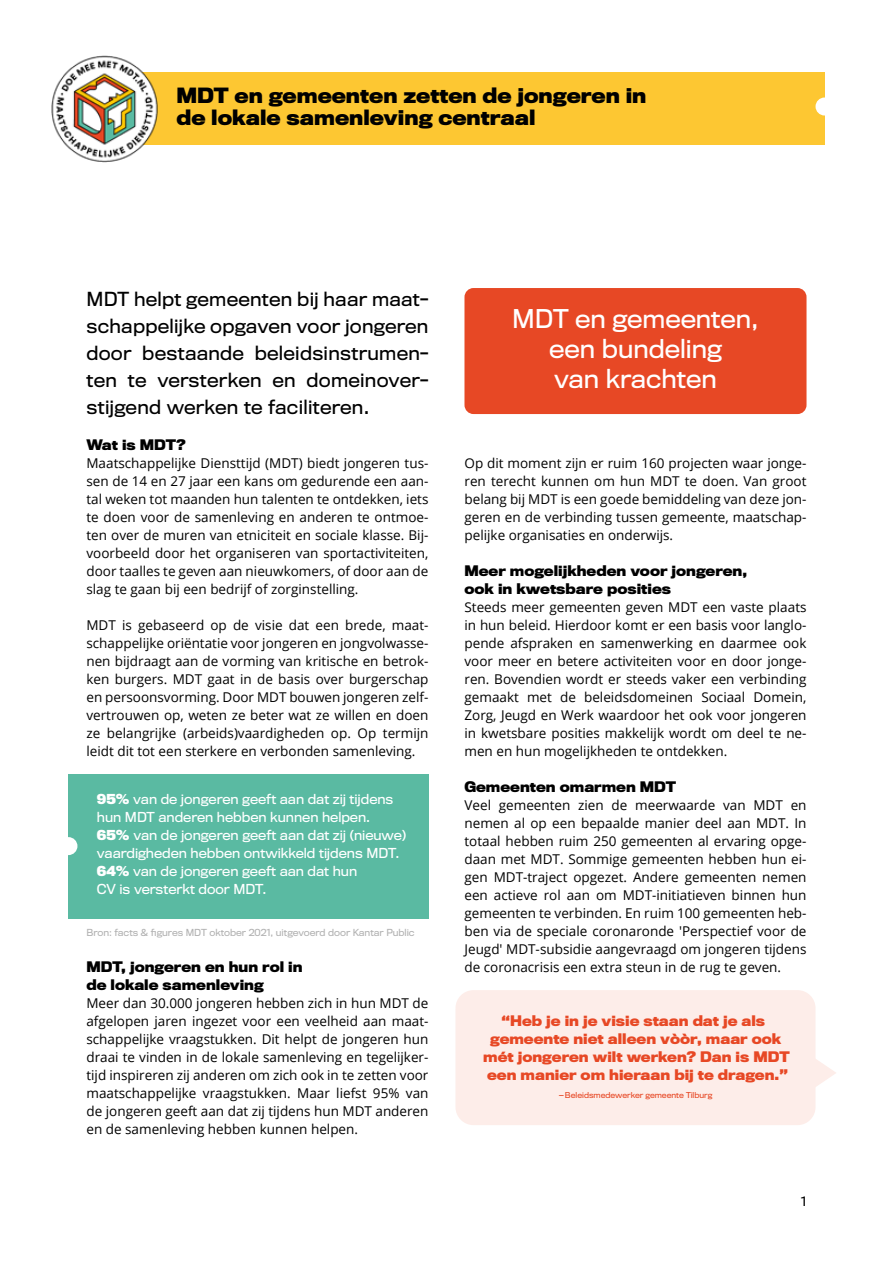
<style>
.page{position:relative;width:893px;height:1263px;background:#fff}
.page>*{position:absolute;margin:0;border:0;box-sizing:border-box;transform-origin:0 0}
.t1{font:24px/30px "Titling Gothic FB";color:#fff;text-align:center}
.t2{font:700 19.5px/22.5px "Titling Gothic FB";color:#000}
.t3{font:18px/27px "Titling Gothic FB";letter-spacing:.015em;color:#000;text-align:justify}
.t4{font:13.5px/18px "Open Sans";color:#000;text-align:justify}
.t5{font:700 13.5px/18px "Titling Gothic FB";color:#000}
.t6{font:700 13.5px/18px "Titling Gothic FB";color:#e74825;text-align:center}
.t7{font:12.75px/18px "Titling Gothic FB";color:#fff}
.t8{font:12px "Titling Gothic FB";color:#000}
.t9{font:9px "Titling Gothic FB";color:#b3b3b3}
.t10{font:7.5px "Titling Gothic FB";color:#e74825}
.s1{font-weight:700}
</style>
<div class="page">
<div style="left:455px;top:990px;width:360px;height:135px;background:#fdede9;border-radius:18px"></div>
<div style="left:131px;top:72px;width:693px;height:72px;background:#fdc732"></div>
<div style="left:815px;top:98px;width:18px;height:18px;background:#fff;border-radius:50%"></div>
<img style="left:51px;top:55px;width:107px;height:107px">
<div style="left:464px;top:288px;width:342px;height:126px;background:#e74825;border-radius:9px"></div>
<div style="left:68px;top:774px;width:360px;height:144px;background:#5abaa2"></div>
<div style="left:59px;top:837px;width:18px;height:18px;background:#fff;border-radius:50%"></div>
<svg style="left:815px;top:1057px;width:21px;height:32px"></svg>
<h2 class="t2" style="left:176px;top:83px;width:472px">MDT en gemeenten zetten de jongeren in de lokale samenleving centraal</h2>
<h3 class="t3" style="left:86px;top:285px;width:344px">MDT helpt gemeenten bij haar maat&shy;schappelijke opgaven voor jongeren door bestaande beleidsinstrumen&shy;ten te versterken en domeinover&shy;stijgend werken te faciliteren.</h3>
<p class="t5" style="left:86px;top:436px;width:101px">Wat is MDT?</p>
<p class="t4" style="left:86px;top:454px;width:344px">Maatschappelijke Diensttijd (MDT) biedt jongeren tus&shy;sen de 14 en 27 jaar een kans om gedurende een aan&shy;tal weken tot maanden hun talenten te ontdekken, iets te doen voor de samenleving en anderen te ontmoe&shy;ten over de muren van etniciteit en sociale klasse. Bij&shy;voorbeeld door het organiseren van sportactiviteiten, door taalles te geven aan nieuwkomers, of door aan de slag te gaan bij een bedrijf of zorginstelling.</p>
<p class="t4" style="left:86px;top:616px;width:344px">MDT is gebaseerd op de visie dat een brede, maat&shy;schappelijke oriëntatie voor jongeren en jongvolwasse&shy;nen bijdraagt aan de vorming van kritische en betrok&shy;ken burgers. MDT gaat in de basis over burgerschap en persoonsvorming. Door MDT bouwen jongeren zelf&shy;vertrouwen op, weten ze beter wat ze willen en doen ze belangrijke (arbeids)vaardigheden op. Op termijn leidt dit tot een sterkere en verbonden samenleving.</p>
<p class="t7" style="left:97px;top:790px;width:311px"><span class="s1">95%</span> van de jongeren geeft aan dat zij tijdens hun MDT anderen hebben kunnen helpen.<br><span class="s1">65%</span> van de jongeren geeft aan dat zij (nieuwe) vaardigheden hebben ontwikkeld tijdens MDT.<br><span class="s1">64%</span> van de jongeren geeft aan dat hun<br>CV is versterkt door MDT.</p>
<p class="t9" style="left:86px;top:927px;width:330px">Bron: facts &amp; figures MDT oktober 2021, uitgevoerd door Kantar Public</p>
<p class="t5" style="left:86px;top:958px;width:218px">MDT, jongeren en hun rol in de lokale samenleving</p>
<p class="t4" style="left:86px;top:994px;width:344px">Meer dan 30.000 jongeren hebben zich in hun MDT de afgelopen jaren ingezet voor een veelheid aan maat&shy;schappelijke vraagstukken. Dit helpt de jongeren hun draai te vinden in de lokale samenleving en tegelijker&shy;tijd inspireren zij anderen om zich ook in te zetten voor maatschappelijke vraagstukken. Maar liefst 95% van de jongeren geeft aan dat zij tijdens hun MDT anderen en de samenleving hebben kunnen helpen.</p>
<h1 class="t1" style="left:512px;top:304px;width:248px">MDT en gemeenten, een bundeling<br>van krachten</h1>
<p class="t4" style="left:464px;top:454px;width:344px">Op dit moment zijn er ruim 160 projecten waar jonge&shy;ren terecht kunnen om hun MDT te doen. Van groot belang bij MDT is een goede bemiddeling van deze jon&shy;geren en de verbinding tussen gemeente, maatschap&shy;pelijke organisaties en onderwijs.</p>
<p class="t5" style="left:464px;top:561px;width:284px">Meer mogelijkheden voor jongeren, ook in kwetsbare posities</p>
<p class="t4" style="left:464px;top:598px;width:344px">Steeds meer gemeenten geven MDT een vaste plaats in hun beleid. Hierdoor komt er een basis voor langlo&shy;pende afspraken en samenwerking en daarmee ook voor meer en betere activiteiten voor en door jonge&shy;ren. Bovendien wordt er steeds vaker een verbinding gemaakt met de beleidsdomeinen Sociaal Domein, Zorg, Jeugd en Werk waardoor het ook voor jongeren in kwetsbare posities makkelijk wordt om deel te ne&shy;men en hun mogelijkheden te ontdekken.</p>
<p class="t5" style="left:464px;top:777px;width:213px">Gemeenten omarmen MDT</p>
<p class="t4" style="left:464px;top:796px;width:344px">Veel gemeenten zien de meerwaarde van MDT en nemen al op een bepaalde manier deel aan MDT. In totaal hebben ruim 250 gemeenten al ervaring opge&shy;daan met MDT. Sommige gemeenten hebben hun ei&shy;gen MDT-traject opgezet. Andere gemeenten nemen een actieve rol aan om MDT-initiatieven binnen hun gemeenten te verbinden. En ruim 100 gemeenten heb&shy;ben via de speciale coronaronde 'Perspectief voor de Jeugd' MDT-subsidie aangevraagd om jongeren tijdens de coronacrisis een extra steun in de rug te geven.</p>
<p class="t6" style="left:483px;top:1011px;width:308px">“Heb je in je visie staan dat je als gemeente niet alleen vòòr, maar ook mét jongeren wilt werken? Dan is MDT een manier om hieraan bij te dragen.”</p>
<p class="t10" style="left:559px;top:1091px;width:155px">—Beleidsmedewerker gemeente Tilburg</p>
<p class="t8" style="left:801px;top:1194px;width:7px">1</p>
</div>
